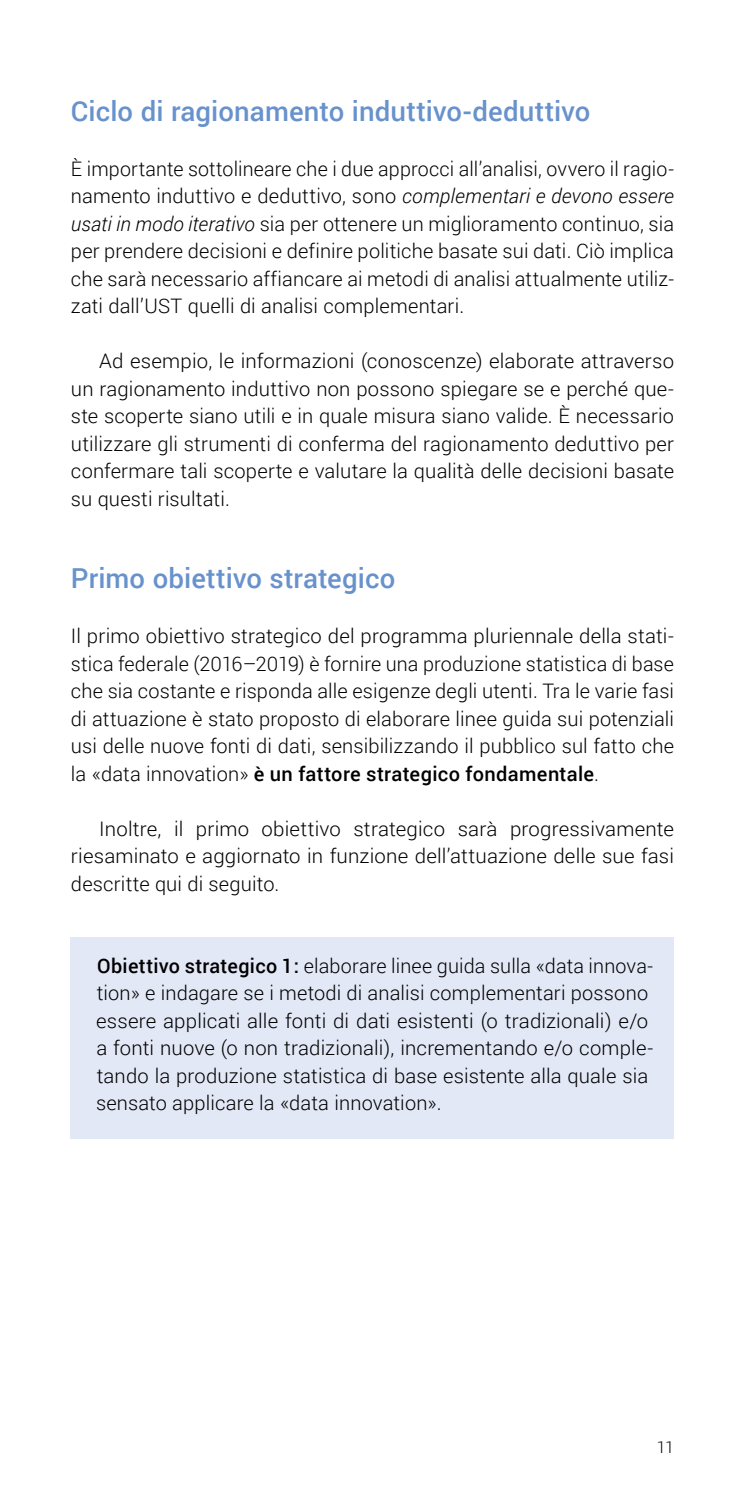
<style>
.page{position:relative;width:745px;height:1489px;background:#fff}
.page>*{position:absolute;margin:0;border:0;box-sizing:border-box;transform-origin:0 0}
.Untertitel_1_farbig{font:500 27.5px "Roboto";letter-spacing:.005em;color:#6892cc}
.Grundtext_I{font:300 20px/27.5px "Roboto";letter-spacing:.005em;color:#000;text-align:justify}
.Grundtext_Einzug{font:300 20px/27.5px "Roboto";letter-spacing:.01em;color:#000;text-align:justify}
.Kasten_Grundtext{font:300 20px/27.5px "Roboto";letter-spacing:.01em;color:#000}
.t1{font:300 16.25px "Roboto";color:#000}
.s1{font-style:italic}
.s2{font-weight:500}
</style>
<div class="page">
<div style="left:71px;top:937px;width:602px;height:201px;background:#e3e8f6"></div>
<h3 class="Untertitel_1_farbig" style="left:71px;top:91px;width:520px">Ciclo di ragionamento induttivo-deduttivo</h3>
<p class="Grundtext_I" style="left:71px;top:154px;width:604px">È importante sottolineare che i due approcci all’analisi, ovvero il ragio&shy;namento induttivo e deduttivo, sono <span class="s1">complementari e devono essere usati in modo iterativo</span> sia per ottenere un miglioramento continuo, sia per prendere decisioni e definire politiche basate sui dati. Ciò implica che sarà necessario affiancare ai metodi di analisi attualmente utiliz&shy;zati dall’UST quelli di analisi complementari.</p>
<p class="Grundtext_Einzug" style="left:71px;top:346px;width:604px;text-indent:28px">Ad esempio, le informazioni (conoscenze) elaborate attraverso un ragionamento induttivo non possono spiegare se e perché que&shy;ste scoperte siano utili e in quale misura siano valide. È necessario utilizzare gli strumenti di conferma del ragionamento deduttivo per confermare tali scoperte e valutare la qualità delle decisioni basate su questi risultati.</p>
<h3 class="Untertitel_1_farbig" style="left:71px;top:559px;width:325px">Primo obiettivo strategico</h3>
<p class="Grundtext_I" style="left:71px;top:621px;width:604px">Il primo obiettivo strategico del programma pluriennale della stati&shy;stica federale (2016–2019) è fornire una produzione statistica di base che sia costante e risponda alle esigenze degli utenti. Tra le varie fasi di attuazione è stato proposto di elaborare linee guida sui potenziali usi delle nuove fonti di dati, sensibilizzando il pubblico sul fatto che la «data innovation» <span class="s2">è un fattore strategico fondamentale</span>.</p>
<p class="Grundtext_Einzug" style="left:71px;top:814px;width:604px;text-indent:28px">Inoltre, il primo obiettivo strategico sarà progressivamente riesaminato e aggiornato in funzione dell’attuazione delle sue fasi descritte qui di seguito.</p>
<p class="Kasten_Grundtext" style="left:96px;top:951px;width:558px"><span class="s2">Obiettivo strategico 1:</span> elaborare linee guida sulla «data innova&shy;tion» e indagare se i metodi di analisi complementari possono essere applicati alle fonti di dati esistenti (o tradizionali) e/o a fonti nuove (o non tradizionali), incrementando e/o comple&shy;tando la produzione statistica di base esistente alla quale sia sensato applicare la «data innovation».</p>
<p class="t1" style="left:656px;top:1435px;width:19px">11</p>
</div>
